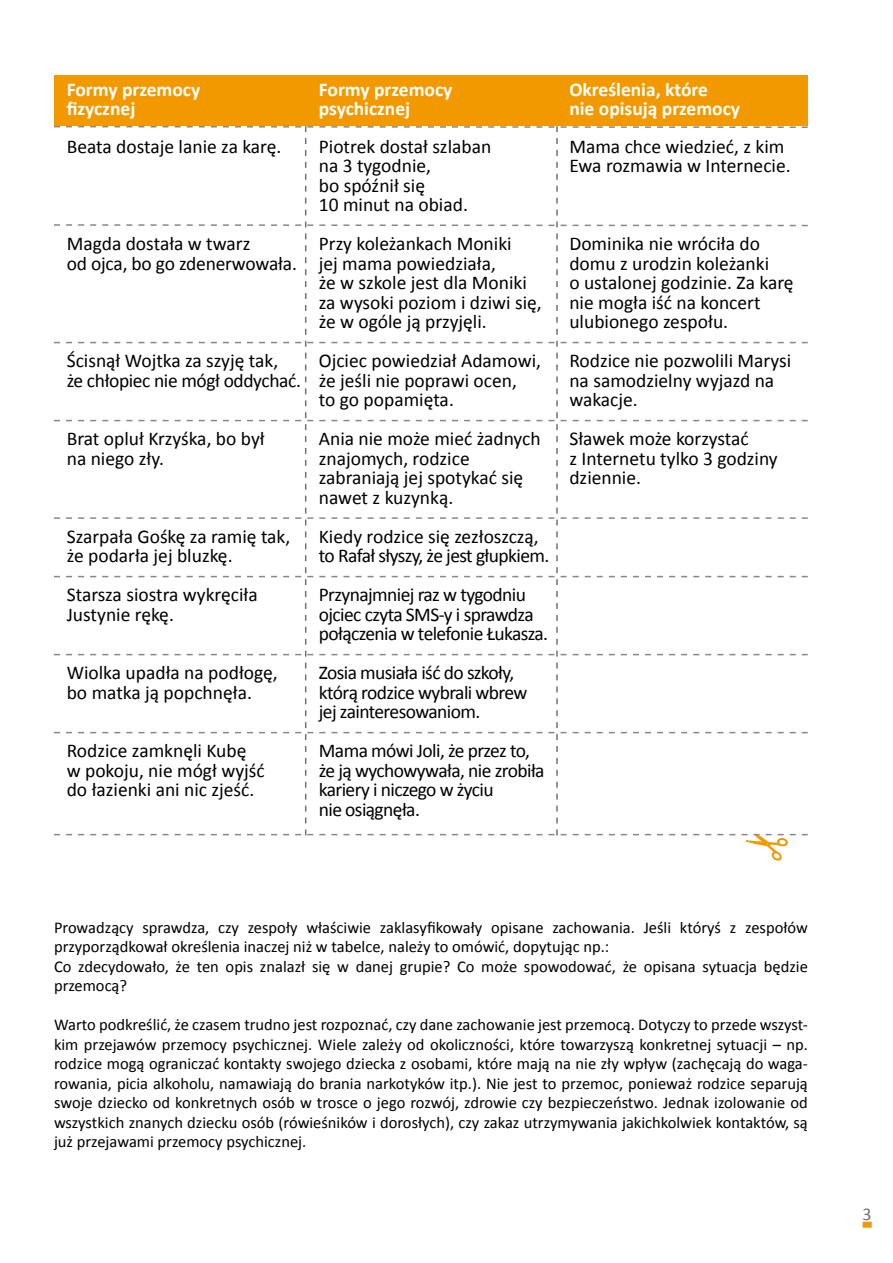
<style>
.page{position:relative;width:893px;height:1263px;background:#fff}
.page>*{position:absolute;margin:0;border:0;box-sizing:border-box;transform-origin:0 0}
.tekst{font:19.5px/19.5px "Calibri";color:#000}
.tekst-2{font:19.5px/19.5px "Calibri";letter-spacing:-.03em;color:#000}
.tekst-3{font:700 19.5px "Calibri";color:#fff}
.tekst-4{font:19.5px "Calibri";letter-spacing:-.02em;color:#000}
.pagenumber{font:18px "Calibri";color:#707172}
.tekst-5{font:16.5px/19.5px "Calibri";color:#000}
</style>
<div class="page">
<div style="left:863px;top:1222px;width:9px;height:6px;background:#f39900"></div>
<div style="left:54px;top:75px;width:754px;height:51px;background:#f39900"></div>
<svg style="left:54px;top:125px;width:754px;height:736px"></svg>
<p class="tekst-3" style="left:67px;top:77px;width:135px">Formy przemocy</p>
<p class="tekst-3" style="left:67px;top:97px;width:70px">fizycznej</p>
<p class="tekst" style="left:67px;top:136px;width:216px">Beata dostaje lanie za karę.</p>
<p class="tekst" style="left:67px;top:233px;width:185px">Magda dostała w twarz</p>
<p class="tekst" style="left:67px;top:253px;width:232px">od ojca, bo go zdenerwowała.</p>
<p class="tekst" style="left:67px;top:350px;width:213px">Ścisnął Wojtka za szyję tak,</p>
<p class="tekst-4" style="left:67px;top:368px;width:236px">że chłopiec nie mógł oddychać.</p>
<p class="tekst" style="left:67px;top:428px;width:199px">Brat opluł Krzyśka, bo był</p>
<p class="tekst" style="left:67px;top:448px;width:99px">na niego zły.</p>
<p class="tekst" style="left:67px;top:526px;width:225px">Szarpała Gośkę za ramię tak,</p>
<p class="tekst" style="left:67px;top:545px;width:167px">że podarła jej bluzkę.</p>
<p class="tekst" style="left:67px;top:584px;width:193px">Starsza siostra wykręciła</p>
<p class="tekst" style="left:67px;top:604px;width:109px">Justynie rękę.</p>
<p class="tekst" style="left:67px;top:662px;width:212px">Wiolka upadła na podłogę,</p>
<p class="tekst" style="left:67px;top:682px;width:187px">bo matka ją popchnęła.</p>
<p class="tekst" style="left:67px;top:740px;width:181px">Rodzice zamknęli Kubę</p>
<p class="tekst" style="left:67px;top:760px;width:200px">w pokoju, nie mógł wyjść</p>
<p class="tekst" style="left:67px;top:779px;width:189px">do łazienki ani nic zjeść.</p>
<p class="tekst-3" style="left:319px;top:77px;width:135px">Formy przemocy</p>
<p class="tekst-3" style="left:319px;top:97px;width:93px">psychicznej</p>
<p class="tekst" style="left:319px;top:136px;width:174px">Piotrek dostał szlaban</p>
<p class="tekst" style="left:319px;top:155px;width:114px">na 3 tygodnie,</p>
<p class="tekst" style="left:319px;top:175px;width:108px">bo spóźnił się</p>
<p class="tekst" style="left:319px;top:194px;width:151px">10 minut na obiad.</p>
<p class="tekst" style="left:319px;top:233px;width:194px">Przy koleżankach Moniki</p>
<p class="tekst" style="left:319px;top:253px;width:179px">jej mama powiedziała,</p>
<p class="tekst" style="left:319px;top:272px;width:210px">że w szkole jest dla Moniki</p>
<p class="tekst" style="left:319px;top:292px;width:224px">za wysoki poziom i dziwi się,</p>
<p class="tekst" style="left:319px;top:311px;width:169px">że w ogóle ją przyjęli.</p>
<p class="tekst" style="left:319px;top:350px;width:224px">Ojciec powiedział Adamowi,</p>
<p class="tekst" style="left:319px;top:370px;width:200px">że jeśli nie poprawi ocen,</p>
<p class="tekst" style="left:319px;top:389px;width:137px">to go popamięta.</p>
<p class="tekst" style="left:319px;top:428px;width:223px">Ania nie może mieć żadnych</p>
<p class="tekst" style="left:319px;top:448px;width:152px">znajomych, rodzice</p>
<p class="tekst" style="left:319px;top:467px;width:206px">zabraniają jej spotykać się</p>
<p class="tekst" style="left:319px;top:487px;width:136px">nawet z kuzynką.</p>
<p class="tekst" style="left:319px;top:526px;width:222px">Kiedy rodzice się zezłoszczą,</p>
<p class="tekst-2" style="left:319px;top:545px;width:232px">to Rafał słyszy, że jest głupkiem.</p>
<p class="tekst-2" style="left:319px;top:584px;width:209px">Przynajmniej raz w tygodniu</p>
<p class="tekst-2" style="left:319px;top:604px;width:231px">ojciec czyta SMS-y i sprawdza połączenia w telefonie Łukasza.</p>
<p class="tekst-2" style="left:319px;top:662px;width:197px">Zosia musiała iść do szkoły,</p>
<p class="tekst-2" style="left:319px;top:682px;width:210px">którą rodzice wybrali wbrew</p>
<p class="tekst-2" style="left:319px;top:701px;width:163px">jej zainteresowaniom.</p>
<p class="tekst-2" style="left:319px;top:740px;width:213px">Mama mówi Joli, że przez to,</p>
<p class="tekst-2" style="left:319px;top:760px;width:227px">że ją wychowywała, nie zrobiła</p>
<p class="tekst-2" style="left:319px;top:779px;width:176px">kariery i niczego w życiu</p>
<p class="tekst-2" style="left:319px;top:799px;width:103px">nie osiągnęła.</p>
<p class="tekst-3" style="left:569px;top:77px;width:140px">Określenia, które</p>
<p class="tekst-3" style="left:569px;top:97px;width:172px">nie opisują przemocy</p>
<p class="tekst" style="left:569px;top:136px;width:223px">Mama chce wiedzieć, z kim<br>Ewa rozmawia w Internecie.</p>
<p class="tekst" style="left:569px;top:233px;width:201px">Dominika nie wróciła do domu z urodzin koleżanki</p>
<p class="tekst" style="left:569px;top:272px;width:226px">o ustalonej godzinie. Za karę nie mogła iść na koncert</p>
<p class="tekst" style="left:569px;top:311px;width:160px">ulubionego zespołu.</p>
<p class="tekst" style="left:569px;top:350px;width:223px">Rodzice nie pozwolili Marysi na samodzielny wyjazd na wakacje.</p>
<p class="tekst" style="left:569px;top:428px;width:181px">Sławek może korzystać</p>
<p class="tekst" style="left:569px;top:448px;width:210px">z Internetu tylko 3 godziny dziennie.</p>
<p class="tekst-5" style="left:54px;top:917px;width:755px">Prowadzący sprawdza, czy zespoły właściwie zaklasyfikowały opisane zachowania. Jeśli któryś z zespołów przyporządkował określenia inaczej niż w tabelce, należy to omówić, dopytując np.:</p>
<p class="tekst-5" style="left:54px;top:956px;width:755px">Co zdecydowało, że ten opis znalazł się w danej grupie? Co może spowodować, że opisana sytuacja będzie przemocą?</p>
<p class="tekst-5" style="left:54px;top:1014px;width:755px;text-align:justify">Warto podkreślić, że czasem trudno jest rozpoznać, czy dane zachowanie jest przemocą. Dotyczy to przede wszyst&shy;kim przejawów przemocy psychicznej. Wiele zależy od okoliczności, które towarzyszą konkretnej sytuacji – np. rodzice mogą ograniczać kontakty swojego dziecka z osobami, które mają na nie zły wpływ (zachęcają do waga&shy;rowania, picia alkoholu, namawiają do brania narkotyków itp.). Nie jest to przemoc, ponieważ rodzice separują swoje dziecko od konkretnych osób w trosce o jego rozwój, zdrowie czy bezpieczeństwo. Jednak izolowanie od wszystkich znanych dziecku osób (rówieśników i dorosłych), czy zakaz utrzymywania jakichkolwiek kontaktów, są już przejawami przemocy psychicznej.</p>
<p class="pagenumber" style="left:863px;top:1203px;width:11px">3</p>
</div>
